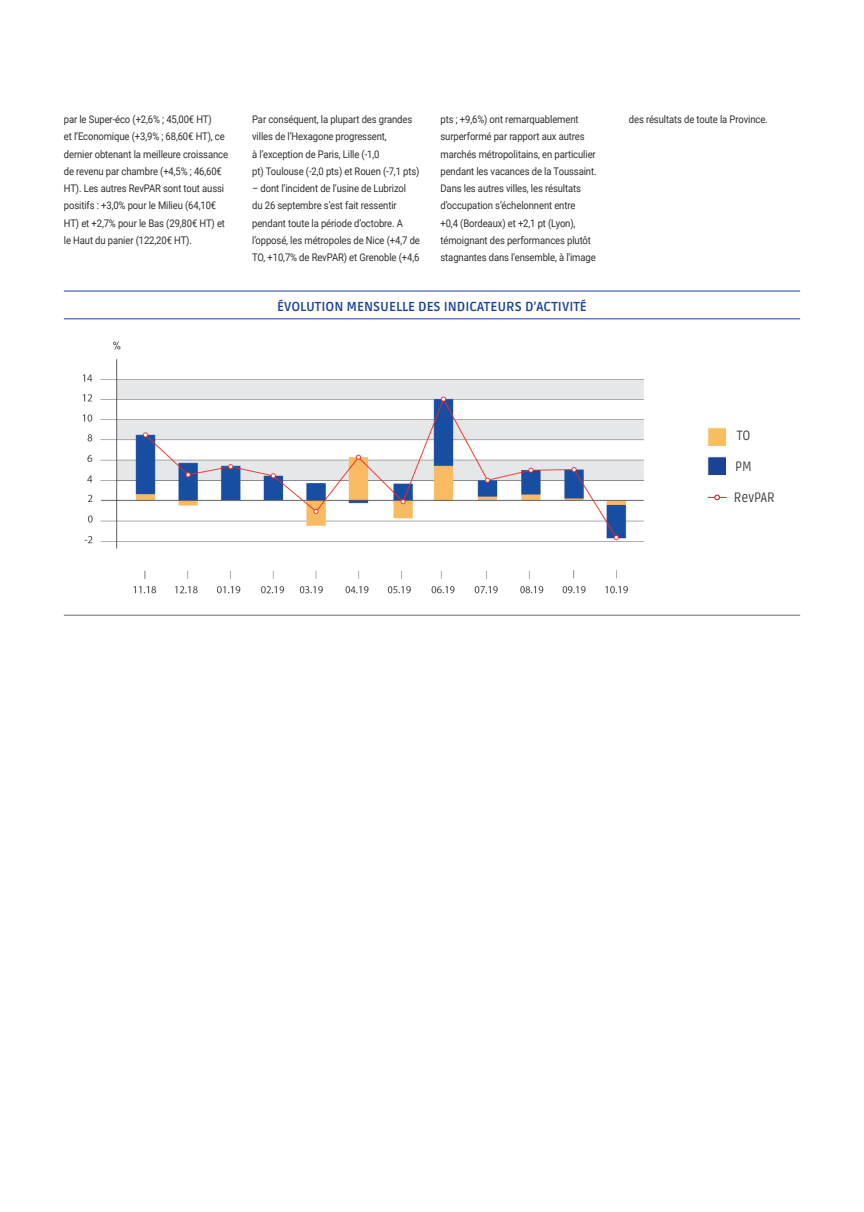
<style>
.page{position:relative;width:864px;height:1212px;background:#fff}
.page>*{position:absolute;margin:0;border:0;box-sizing:border-box;transform-origin:0 0}
.Texte_Gb{font:13.5px "Ruda";color:#3e3e3f;scale:.9 1}
.t1{font:700 13.05px "Ruda";color:#1b4395}
.Body_text_-_Huge_let{font:10.5px/17.2px "Roboto";letter-spacing:-.01em;color:#312f30;scale:.9 1}
</style>
<div class="page">
<hr style="left:64px;top:615px;width:735px;height:1px;background:#686770">
<img style="left:82px;top:341px;width:561px;height:253px">
<hr style="left:64px;top:318px;width:735px;height:1px;background:#1b4395">
<hr style="left:64px;top:291px;width:735px;height:1px;background:#1b4395">
<div style="left:707px;top:457px;width:19px;height:19px;background:#1b4395;border:1px solid #fff"></div>
<div style="left:707px;top:428px;width:19px;height:19px;background:#f8be5d;border:1px solid #fff"></div>
<svg style="left:707px;top:495px;width:19px;height:5px"></svg>
<p class="Body_text_-_Huge_let" style="left:64px;top:110px;width:184px">par le Super-éco (+2,6% ; 45,00€ HT)<br>et l’Economique (+3,9% ; 68,60€ HT), ce dernier obtenant la meilleure croissance de revenu par chambre (+4,5% ; 46,60€ HT). Les autres RevPAR sont tout aussi positifs : +3,0% pour le Milieu (64,10€ HT) et +2,7% pour le Bas (29,80€ HT) et le Haut du panier (122,20€ HT).</p>
<p class="Body_text_-_Huge_let" style="left:252px;top:110px;width:187px">Par conséquent, la plupart des grandes villes de l’Hexagone progressent,<br>à l’exception de Paris, Lille (-1,0<br>pt) Toulouse (-2,0 pts) et Rouen (-7,1 pts)</p>
<p class="Body_text_-_Huge_let" style="left:440px;top:110px;width:175px">pts ; +9,6%) ont remarquablement surperformé par rapport aux autres marchés métropolitains, en particulier pendant les vacances de la Toussaint.<br>Dans les autres villes, les résultats d’occupation s’échelonnent entre<br>+0,4 (Bordeaux) et +2,1 pt (Lyon), témoignant des performances plutôt stagnantes dans l'ensemble, à l'image</p>
<p class="Body_text_-_Huge_let" style="left:628px;top:110px;width:156px">des résultats de toute la Province.</p>
<p class="t1" style="left:277px;top:299px;width:311px">ÉVOLUTION MENSUELLE DES INDICATEURS D’ACTIVITÉ</p>
<p class="Body_text_-_Huge_let" style="left:252px;top:179px;width:188px">– dont l’incident de l’usine de Lubrizol<br>du 26 septembre s’est fait ressentir pendant toute la période d’octobre. A l’opposé, les métropoles de Nice (+4,7 de TO, +10,7% de RevPAR) et Grenoble (+4,6</p>
<p class="Texte_Gb" style="left:736px;top:428px;width:17px">TO</p>
<p class="Texte_Gb" style="left:735px;top:459px;width:20px">PM</p>
<p class="Texte_Gb" style="left:733px;top:490px;width:47px">RevPAR</p>
</div>
